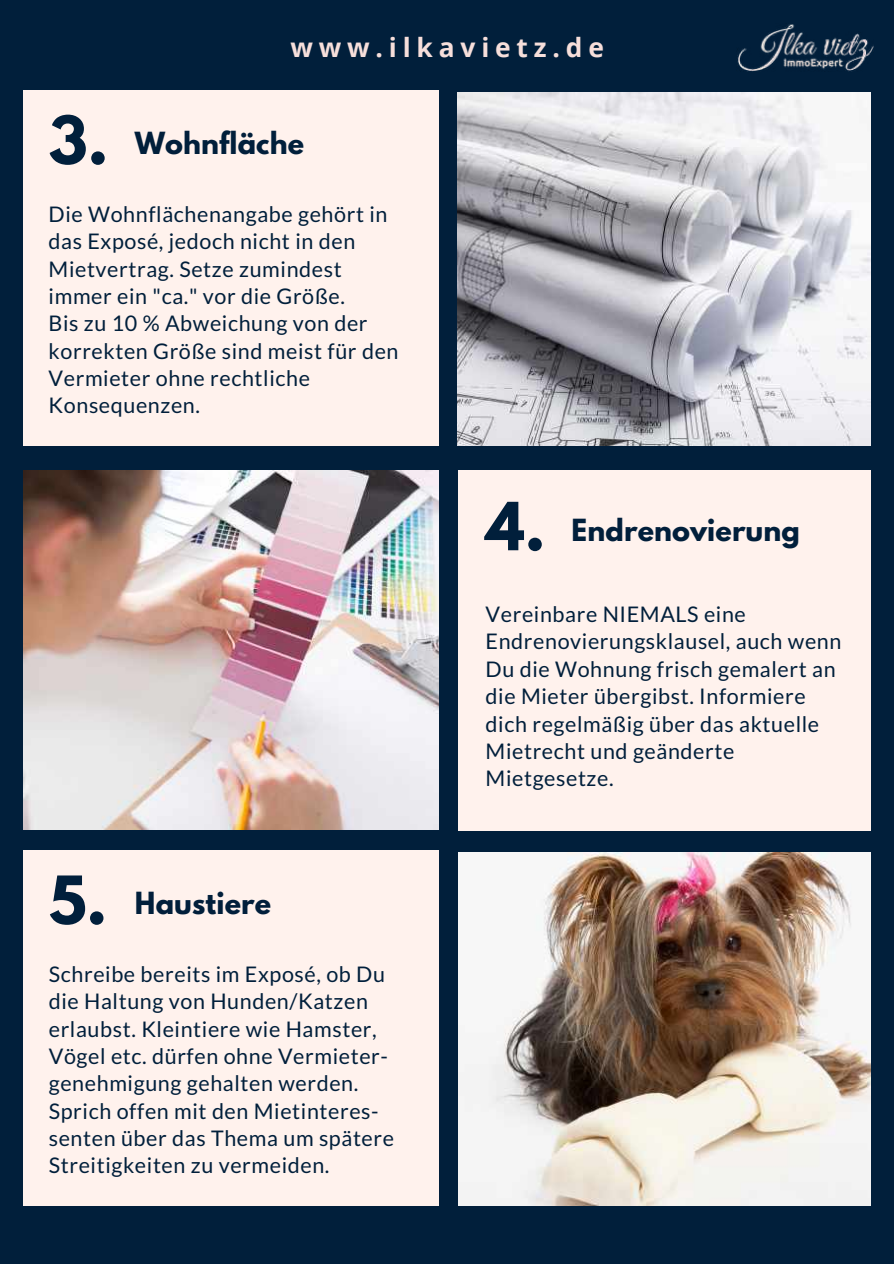
<style>
.page{position:relative;width:894px;height:1264px;background:#fff}
.page>*{position:absolute;margin:0;border:0;box-sizing:border-box;transform-origin:0 0}
.t1{font:700 27px "League Spartan";letter-spacing:.005em;color:#011f3b}
.t2{font:700 26.4px "Open Sans";letter-spacing:.22em;color:#f7dfdb}
.t3{font:21.45px/27.3px "Lato";letter-spacing:.03em;color:#011f3b}
.s1{font-size:58.8px}
</style>
<div class="page">
<div style="left:0;top:0;width:893px;height:1263px;background:#011f3b"></div>
<div style="left:23px;top:850px;width:415px;height:355px;background:#fff2ed"></div>
<div style="left:458px;top:470px;width:412px;height:360px;background:#fff2ed"></div>
<img style="left:23px;top:470px;width:416px;height:359px">
<img style="left:458px;top:852px;width:412px;height:353px">
<div style="left:23px;top:91px;width:415px;height:355px;background:#fff2ed"></div>
<img style="left:457px;top:92px;width:412px;height:354px">
<img style="left:737px;top:24px;width:135px;height:47px">
<p class="t2" style="left:290px;top:29px;width:315px">www.ilkavietz.de</p>
<p class="t1" style="left:49px;top:129px;width:257px"><span class="s1">3.</span> Wohnfläche</p>
<p class="t3" style="left:49px;top:200px;width:351px">Die Wohnflächenangabe gehört in das Exposé, jedoch nicht in den<br>Mietvertrag. Setze zumindest immer ein "ca." vor die Größe.<br>Bis zu 10 % Abweichung von der korrekten Größe sind meist für den<br>Vermieter ohne rechtliche<br>Konsequenzen.</p>
<p class="t1" style="left:49px;top:889px;width:224px"><span class="s1">5.</span> Haustiere</p>
<p class="t3" style="left:49px;top:959px;width:346px">Schreibe bereits im Exposé, ob Du die Haltung von Hunden/Katzen erlaubst. Kleintiere wie Hamster,<br>Vögel etc. dürfen ohne Vermieter&shy;genehmigung gehalten werden.<br>Sprich offen mit den Mietinteres&shy;senten über das Thema um spätere<br>Streitigkeiten zu vermeiden.</p>
<p class="t1" style="left:485px;top:516px;width:316px"><span class="s1">4.</span> Endrenovierung</p>
<p class="t3" style="left:485px;top:600px;width:357px">Vereinbare NIEMALS eine<br>Endrenovierungsklausel, auch wenn<br>Du die Wohnung frisch gemalert an die Mieter übergibst. Informiere dich regelmäßig über das aktuelle<br>Mietrecht und geänderte<br>Mietgesetze.</p>
</div>
